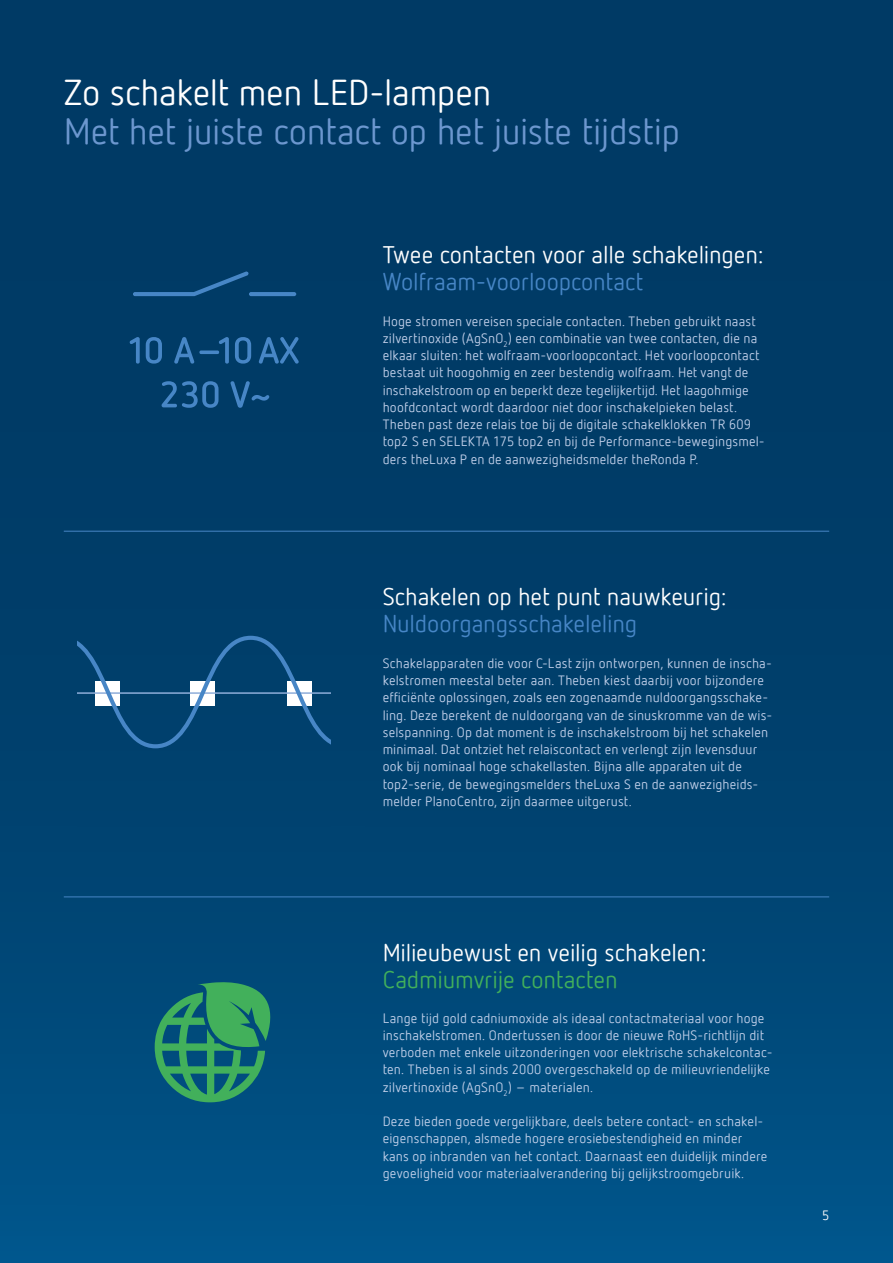
<style>
.page{position:relative;width:893px;height:1263px;background:#fff}
.page>*{position:absolute;margin:0;border:0;box-sizing:border-box;transform-origin:0 0}
.t1{font:36px "Netto Offc Pro";letter-spacing:-.015em;color:#6c97cf}
.t2{font:36px "Netto Offc Pro";letter-spacing:-.01em;color:#fff}
.t3{font:24px "Netto Offc Pro";letter-spacing:-.01em;color:#fff}
.t4{font:24px "Netto Offc Pro";letter-spacing:-.005em;color:#4786c6}
.t5{font:24px "Netto Offc Pro";letter-spacing:-.005em;color:#42b05b}
.t6{font:13.5px/17.2px "Netto Offc Pro";letter-spacing:.01em;color:#c2d0ea}
.t7{font:13.5px "Netto Offc Pro";color:#fff}
</style>
<div class="page">
<div style="left:0;top:0;width:893px;height:1263px;background:linear-gradient(to bottom,#00345d,#004f82)"></div>
<svg style="left:155px;top:982px;width:121px;height:120px;background:#217e6b"></svg>
<svg style="left:133px;top:271px;width:116px;height:25px;background:#0b4675"></svg>
<hr style="left:249px;top:292px;width:47px;height:4px;background:#4786c6;border-radius:2px">
<svg style="left:162px;top:381px;width:57px;height:27px;background:#1b578a"></svg>
<svg style="left:231px;top:381px;width:38px;height:27px"></svg>
<svg style="left:130px;top:337px;width:10px;height:27px"></svg>
<svg style="left:146px;top:337px;width:16px;height:27px"></svg>
<svg style="left:259px;top:337px;width:40px;height:27px"></svg>
<svg style="left:174px;top:337px;width:55px;height:27px"></svg>
<svg style="left:235px;top:337px;width:16px;height:27px"></svg>
<svg style="left:77px;top:634px;width:255px;height:116px;background:#124e79"></svg>
<div style="left:0;top:0;width:77px;height:1263px;background:linear-gradient(to bottom,#00345d,#004f82)"></div>
<div style="left:332px;top:0;width:33px;height:1263px;background:linear-gradient(to bottom,#00345d,#004f82)"></div>
<hr style="left:64px;top:531px;width:765px;height:1px;background:#4786c6">
<hr style="left:64px;top:896px;width:765px;height:1px;background:#4786c6">
<h1 class="t2" style="left:64px;top:69px;width:429px">Zo schakelt men LED-lampen</h1>
<h1 class="t1" style="left:64px;top:108px;width:618px">Met het juiste contact op het juiste tijdstip</h1>
<h2 class="t3" style="left:383px;top:239px;width:382px">Twee contacten voor alle schakelingen:</h2>
<h2 class="t4" style="left:383px;top:266px;width:262px">Wolfraam-voorloopcontact</h2>
<p class="t6" style="left:383px;top:312px;width:384px">Hoge stromen vereisen speciale contacten. Theben gebruikt naast zilvertinoxide (AgSnO<sub>2</sub>) een combinatie van twee contacten, die na elkaar sluiten: het wolfraam-voorloopcontact. Het voorloopcontact bestaat uit hoogohmig en zeer bestendig wolfraam. Het vangt de inschakelstroom op en beperkt deze tegelijkertijd. Het laagohmige hoofdcontact wordt daardoor niet door inschakelpieken belast.<br>Theben past deze relais toe bij de digitale schakelklokken TR 609 top2 S en SELEKTA 175 top2 en bij de Performance-bewegingsmel&shy;ders theLuxa P en de aanwezigheidsmelder theRonda P.</p>
<h2 class="t3" style="left:383px;top:581px;width:345px">Schakelen op het punt nauwkeurig:</h2>
<h2 class="t4" style="left:383px;top:608px;width:256px">Nuldoorgangsschakeleling</h2>
<p class="t6" style="left:383px;top:654px;width:391px">Schakelapparaten die voor C-Last zijn ontworpen, kunnen de inscha&shy;kelstromen meestal beter aan. Theben kiest daarbij voor bijzondere efficiënte oplossingen, zoals een zogenaamde nuldoorgangsschake&shy;ling. Deze berekent de nuldoorgang van de sinuskromme van de wis&shy;selspanning. Op dat moment is de inschakelstroom bij het schakelen minimaal. Dat ontziet het relaiscontact en verlengt zijn levensduur ook bij nominaal hoge schakellasten. Bijna alle apparaten uit de top2-serie, de bewegingsmelders theLuxa S en de aanwezigheids&shy;melder PlanoCentro, zijn daarmee uitgerust.</p>
<h2 class="t3" style="left:383px;top:937px;width:325px">Milieubewust en veilig schakelen:</h2>
<h2 class="t5" style="left:383px;top:964px;width:236px">Cadmiumvrije contacten</h2>
<p class="t6" style="left:383px;top:1009px;width:392px">Lange tijd gold cadniumoxide als ideaal contactmateriaal voor hoge inschakelstromen. Ondertussen is door de nieuwe RoHS-richtlijn dit verboden met enkele uitzonderingen voor elektrische schakelcontac&shy;ten. Theben is al sinds 2000 overgeschakeld op de milieuvriendelijke zilvertinoxide (AgSnO<sub>2</sub>) – materialen.</p>
<p class="t6" style="left:383px;top:1112px;width:386px">Deze bieden goede vergelijkbare, deels betere contact- en schakel&shy;eigenschappen, alsmede hogere erosiebestendigheid en minder kans op inbranden van het contact. Daarnaast een duidelijk mindere gevoeligheid voor materiaalverandering bij gelijkstroomgebruik.</p>
<p class="t7" style="left:822px;top:1207px;width:9px">5</p>
</div>
